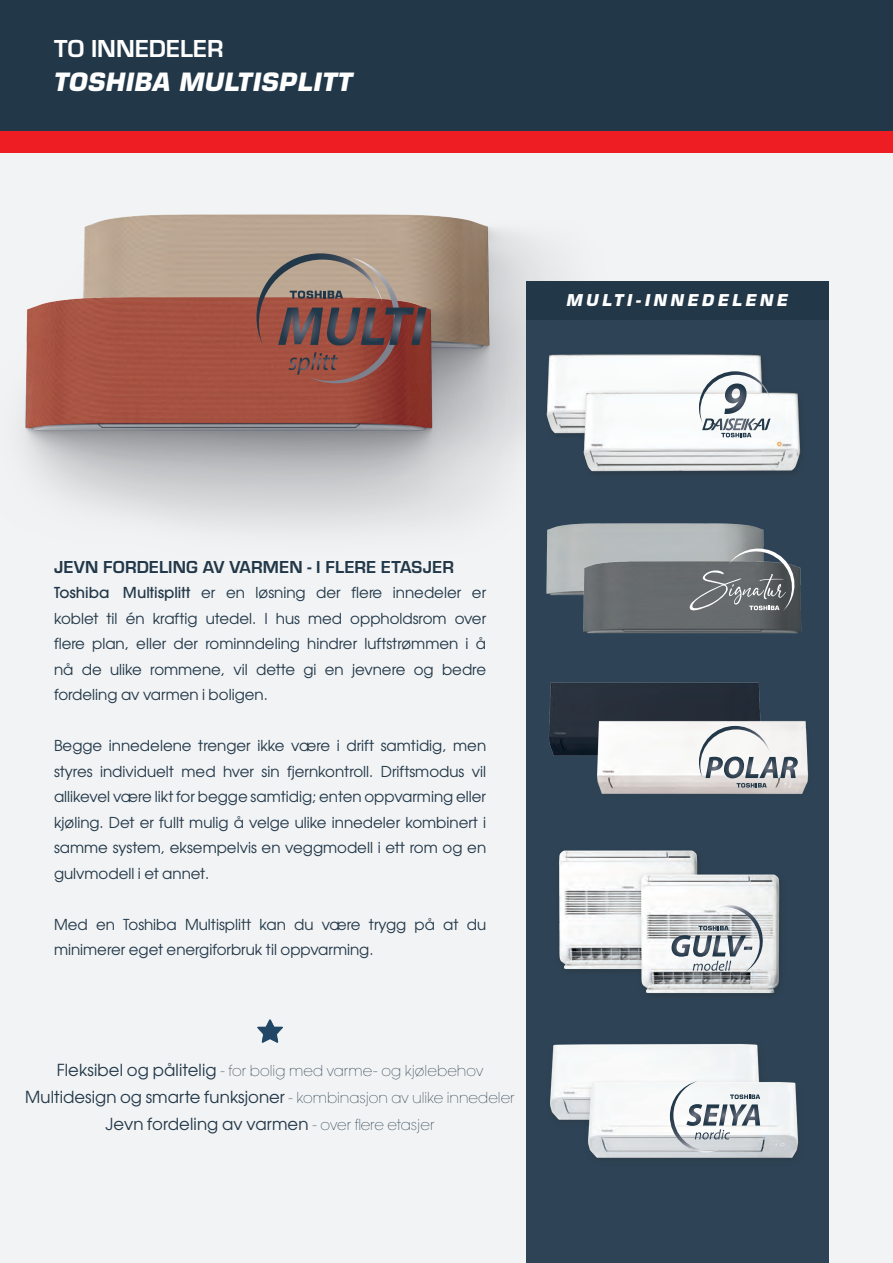
<style>
.page{position:relative;width:893px;height:1263px;background:#f2f3f4}
.page>*{position:absolute;margin:0;border:0;box-sizing:border-box;transform-origin:0 0}
.t1{font:italic 700 25.5px "Eurostile LT Std";color:#fff}
.t2{font:700 25.5px "Eurostile";color:#fff}
.t3{font:700 18px "Eurostile";letter-spacing:.01em;color:#223849}
.t4{font:16.5px "Avant Garde Gothic ITC";letter-spacing:.005em;color:#223849}
.t5{font:italic 700 16.5px "Eurostile LT Std";letter-spacing:.2em;color:#fff}
.t6{font:15px/25.5px "Avant Garde Gothic ITC";color:#223849;text-align:justify}
.t7{font:300 expanded 15px "Avant Garde Gothic ITC";letter-spacing:.005em;color:#223849}
.s1{font-weight:500}
.s2{font-weight:400;font-stretch:normal;font-size:16.5px}
.s3{font-weight:300;font-stretch:expanded;font-size:15px}
</style>
<div class="page">
<div style="left:0;top:0;width:893px;height:152px;background:#223849"></div>
<div style="left:0;top:131px;width:893px;height:21px;background:#ee1d23"></div>
<img style="left:22px;top:214px;width:534px;height:315px">
<svg style="left:256px;top:253px;width:170px;height:130px;background:#92655b"></svg>
<div style="left:526px;top:319px;width:302px;height:944px;background:#2e4456"></div>
<div style="left:526px;top:281px;width:302px;height:38px;background:#223849"></div>
<img style="left:550px;top:1044px;width:209px;height:76px">
<img style="left:586px;top:1074px;width:213px;height:84px">
<img style="left:546px;top:354px;width:216px;height:81px">
<img style="left:576px;top:385px;width:225px;height:88px">
<img style="left:559px;top:850px;width:139px;height:119px">
<img style="left:634px;top:869px;width:146px;height:124px">
<svg style="left:671px;top:903px;width:95px;height:69px;background:#c0c5c8"></svg>
<svg style="left:670px;top:1081px;width:90px;height:71px;background:#c9ced2"></svg>
<img style="left:546px;top:523px;width:218px;height:73px">
<img style="left:577px;top:550px;width:225px;height:84px">
<svg style="left:687px;top:545px;width:112px;height:69px;background:#767c7f"></svg>
<svg style="left:699px;top:371px;width:72px;height:66px;background:#c1c7cb"></svg>
<img style="left:548px;top:682px;width:213px;height:74px">
<img style="left:586px;top:714px;width:223px;height:80px">
<svg style="left:699px;top:726px;width:99px;height:62px;background:#c8cacd"></svg>
<img style="left:257px;top:1019px;width:26px;height:23px">
<h1 class="t2" style="left:54px;top:30px;width:171px">TO INNEDELER</h1>
<h1 class="t1" style="left:54px;top:67px;width:301px">TOSHIBA MULTISPLITT</h1>
<p class="t5" style="left:567px;top:290px;width:223px">MULTI-INNEDELENE</p>
<p class="t3" style="left:54px;top:554px;width:401px">JEVN FORDELING AV VARMEN - I FLERE ETASJER</p>
<p class="t6" style="left:54px;top:580px;width:434px"><span class="s1">Toshiba Multisplitt</span> er en løsning der flere innedeler er koblet til én kraftig utedel. I hus med oppholdsrom over flere plan, eller der rominndeling hindrer luftstrømmen i å nå de ulike rommene, vil dette gi en jevnere og bedre fordeling av varmen i boligen.</p>
<p class="t6" style="left:54px;top:733px;width:434px">Begge innedelene trenger ikke være i drift samtidig, men styres individuelt med hver sin fjernkontroll. Driftsmodus vil allikevel være likt for begge samtidig; enten oppvarming eller kjøling. Det er fullt mulig å velge ulike innedeler kombinert i samme system, eksempelvis en veggmodell i ett rom og en gulvmodell i et annet.</p>
<p class="t6" style="left:54px;top:911px;width:434px">Med en Toshiba Multisplitt kan du være trygg på at du minimerer eget energiforbruk til oppvarming.</p>
<p class="t7" style="left:57px;top:1061px;width:428px"><span class="s2">Fleksibel og pålitelig</span> - for bolig med varme- og kjølebehov</p>
<p class="t4" style="left:25px;top:1087px;width:491px">Multidesign og smarte funksjoner <span class="s3">- kombinasjon av ulike innedeler</span></p>
<p class="t4" style="left:106px;top:1114px;width:331px">Jevn fordeling av varmen <span class="s3">- over flere etasjer</span></p>
</div>
